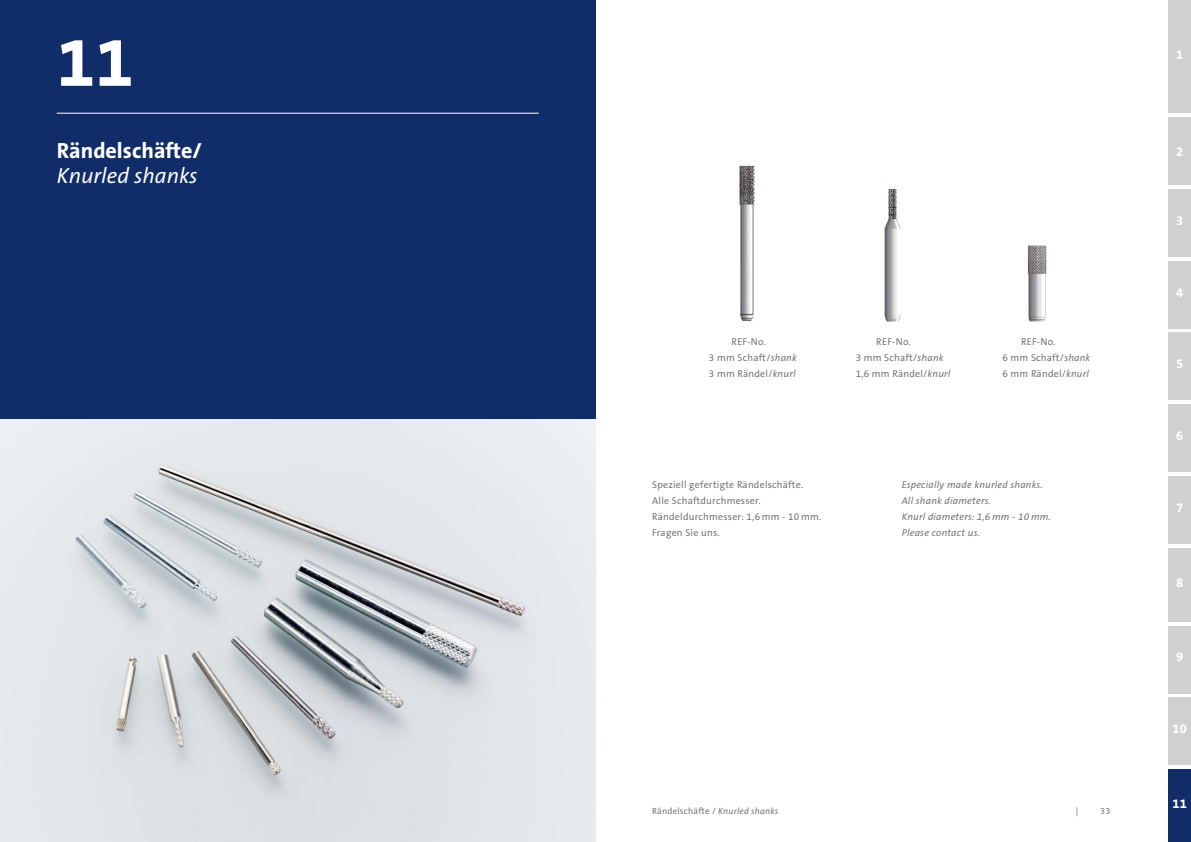
<style>
.page{position:relative;width:1191px;height:842px;background:#fff}
.page>*{position:absolute;margin:0;border:0;box-sizing:border-box;transform-origin:0 0}
.t1{font:700 70px "The Sans Office LF";color:#fff}
.t2{font:700 22px "The Sans Office LF";color:#fff}
.t3{font:italic 22px "The Sans Office LF";color:#fff}
.t4{font:700 13px "The Sans Office LF";color:#fff}
.t5{font:10px/16px "The Sans Office LF";letter-spacing:.02em;color:#706f6f}
.t6{font:italic 10px/16px "The Sans Office LF";letter-spacing:.02em;color:#706f6f}
.t7{font:9px "The Sans Office LF";letter-spacing:.02em;color:#706f6f}
.s1{font-style:italic}
</style>
<div class="page">
<div style="left:1168px;top:0;width:23px;height:113px;background:#d0d0d0"></div>
<div style="left:1168px;top:118px;width:23px;height:67px;background:#d0d0d0"></div>
<div style="left:1168px;top:189px;width:23px;height:68px;background:#d0d0d0"></div>
<div style="left:1168px;top:261px;width:23px;height:67px;background:#d0d0d0"></div>
<div style="left:1168px;top:333px;width:23px;height:67px;background:#d0d0d0"></div>
<div style="left:1168px;top:404px;width:23px;height:68px;background:#d0d0d0"></div>
<div style="left:1168px;top:626px;width:23px;height:67px;background:#d0d0d0"></div>
<div style="left:1168px;top:476px;width:23px;height:67px;background:#d0d0d0"></div>
<div style="left:1168px;top:697px;width:23px;height:68px;background:#d0d0d0"></div>
<div style="left:1168px;top:548px;width:23px;height:73px;background:#d0d0d0"></div>
<div style="left:1168px;top:769px;width:23px;height:73px;background:#102d69"></div>
<div style="left:0;top:0;width:595px;height:420px;background:#102d69"></div>
<hr style="left:57px;top:113px;width:482px;height:1px;background:#fff">
<img style="left:0;top:420px;width:595px;height:422px">
<img style="left:1027px;top:245px;width:19px;height:76px">
<img style="left:739px;top:166px;width:15px;height:155px">
<img style="left:884px;top:188px;width:17px;height:133px">
<h1 class="t1" style="left:57px;top:17px;width:78px">11</h1>
<h2 class="t2" style="left:57px;top:136px;width:147px">Rändelschäfte/</h2>
<h2 class="t3" style="left:57px;top:161px;width:142px">Knurled shanks</h2>
<p class="t5" style="left:731px;top:333px;width:36px">REF-No.</p>
<p class="t5" style="left:876px;top:333px;width:36px">REF-No.</p>
<p class="t5" style="left:1021px;top:333px;width:36px">REF-No.</p>
<p class="t5" style="left:709px;top:350px;width:89px">3 mm Schaft/<span class="s1">shank<br></span>3 mm Rändel/<span class="s1">knurl</span></p>
<p class="t5" style="left:855px;top:350px;width:96px">3 mm Schaft/<span class="s1">shank<br></span>1,6 mm Rändel/<span class="s1">knurl</span></p>
<p class="t5" style="left:1002px;top:350px;width:89px">6 mm Schaft/<span class="s1">shank<br></span>6 mm Rändel/<span class="s1">knurl</span></p>
<p class="t5" style="left:652px;top:476px;width:171px">Speziell gefertigte Rändelschäfte.<br>Alle Schaftdurchmesser.<br>Rändeldurchmesser: 1,6 mm - 10 mm.<br>Fragen Sie uns.</p>
<p class="t6" style="left:901px;top:476px;width:151px">Especially made knurled shanks.<br>All shank diameters.<br>Knurl diameters: 1,6 mm - 10 mm.<br>Please contact us.</p>
<p class="t7" style="left:652px;top:805px;width:127px">Rändelschäfte / <span class="s1">Knurled shanks</span></p>
<p class="t7" style="left:1075px;top:805px;width:4px">|</p>
<p class="t7" style="left:1100px;top:805px;width:12px">33</p>
<h3 class="t4" style="left:1176px;top:46px;width:9px">1</h3>
<h3 class="t4" style="left:1176px;top:143px;width:9px">2</h3>
<h3 class="t4" style="left:1176px;top:212px;width:9px">3</h3>
<h3 class="t4" style="left:1176px;top:284px;width:9px">4</h3>
<h3 class="t4" style="left:1176px;top:356px;width:9px">5</h3>
<h3 class="t4" style="left:1176px;top:427px;width:9px">6</h3>
<h3 class="t4" style="left:1176px;top:499px;width:9px">7</h3>
<h3 class="t4" style="left:1176px;top:574px;width:9px">8</h3>
<h3 class="t4" style="left:1176px;top:649px;width:9px">9</h3>
<h3 class="t4" style="left:1172px;top:720px;width:16px">10</h3>
<h3 class="t4" style="left:1172px;top:795px;width:16px">11</h3>
</div>
